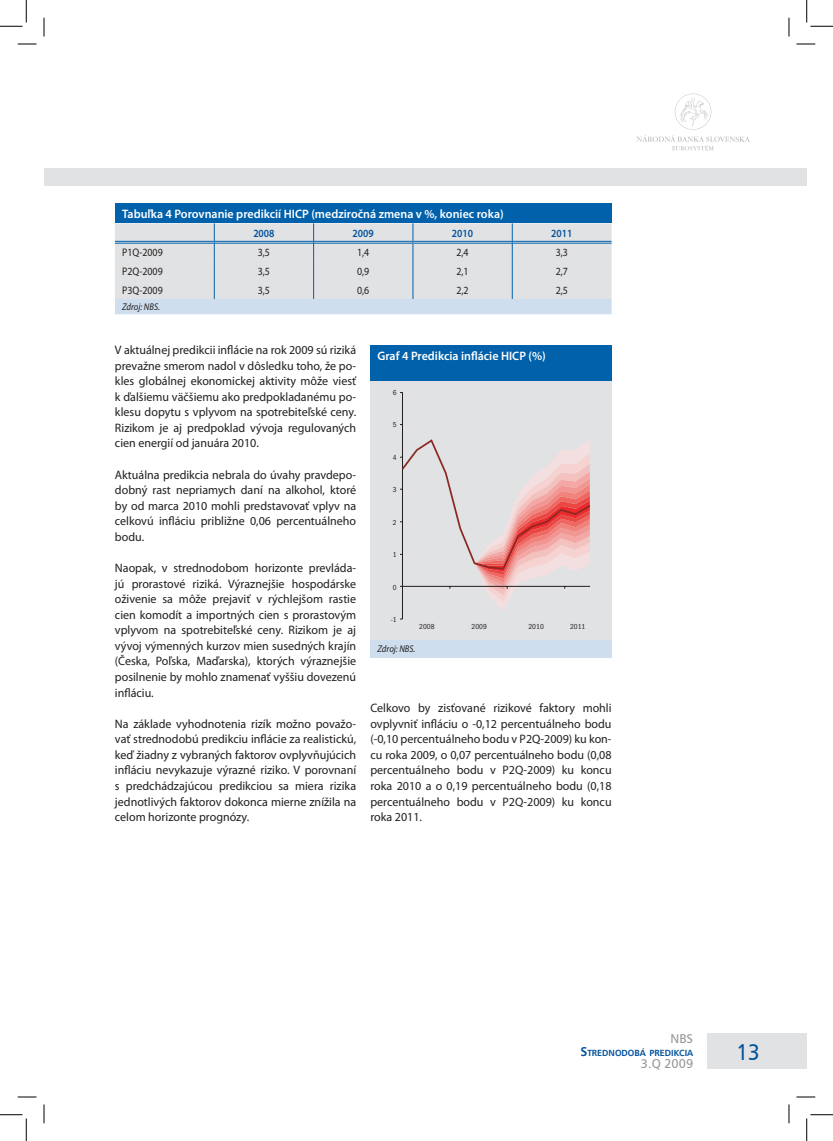
<style>
.page{position:relative;width:833px;height:1141px;background:#fff}
.page>*{position:absolute;margin:0;border:0;box-sizing:border-box;transform-origin:0 0}
.t1{font:22.5px "Humanist 777 AT";color:#01519b;scale:.91 1}
.t2{font:12.5px "Humanist 777 AT";color:#939598}
.t3{font:12.25px/15.6px "Myriad Pro";color:#231f20;text-align:justify}
.t4{font:600 12.25px "Myriad Pro";color:#fff}
.t5{font:11px "Myriad Pro";color:#231f20;scale:.9 1}
.t6{font:600 11px "Myriad Pro";color:#01519b;scale:.9 1}
.t7{font:italic 9.75px "Myriad Pro";color:#231f20;scale:.9 1}
.t8{font:8.75px "Humanist 777 AT Bold";color:#01519b}
.t9{font:condensed 7.5px "Franklin Got Itc TEE";color:#231f20}
.s1{font-size:12.5px}
</style>
<div class="page">
<div style="left:44px;top:168px;width:762px;height:18px;background:#e1e2e4"></div>
<svg style="left:637px;top:94px;width:112px;height:56px"></svg>
<div style="left:707px;top:1033px;width:99px;height:35px;background:#e1e2e4"></div>
<div style="left:115px;top:203px;width:496px;height:20px;background:#0161ab"></div>
<svg style="left:115px;top:223px;width:496px;height:91px;background:#d7dde4"></svg>
<div style="left:370px;top:345px;width:241px;height:36px;background:#0161ab"></div>
<div style="left:370px;top:381px;width:241px;height:258px;background:#e1e2e4"></div>
<div style="left:370px;top:639px;width:241px;height:18px;background:#cedeee"></div>
<hr style="left:402px;top:392px;width:1px;height:227px;background:#231f20">
<svg style="left:400px;top:439px;width:190px;height:172px"></svg>
<hr style="left:402px;top:586px;width:187px;height:1px;background:#231f20">
<svg style="left:18px;top:43px;width:18px;height:2px"></svg>
<svg style="left:796px;top:43px;width:18px;height:2px"></svg>
<svg style="left:18px;top:1096px;width:18px;height:1px"></svg>
<svg style="left:796px;top:1096px;width:18px;height:1px"></svg>
<svg style="left:43px;top:18px;width:2px;height:18px"></svg>
<svg style="left:43px;top:1104px;width:2px;height:19px"></svg>
<svg style="left:788px;top:18px;width:1px;height:18px"></svg>
<svg style="left:788px;top:1104px;width:1px;height:19px"></svg>
<svg style="left:0;top:0;width:27px;height:27px"></svg>
<svg style="left:0;top:1114px;width:27px;height:26px"></svg>
<svg style="left:806px;top:0;width:26px;height:27px"></svg>
<svg style="left:806px;top:1114px;width:26px;height:26px"></svg>
<p class="t4" style="left:122px;top:207px;width:383px">Tabuľka 4 Porovnanie predikcií HICP (medziročná zmena v %, koniec roka)</p>
<p class="t6" style="left:253px;top:227px;width:25px">2008</p>
<p class="t6" style="left:352px;top:227px;width:25px">2009</p>
<p class="t6" style="left:451px;top:227px;width:25px">2010</p>
<p class="t6" style="left:551px;top:227px;width:25px">2011</p>
<p class="t5" style="left:122px;top:246px;width:47px">P1Q-2009</p>
<p class="t5" style="left:258px;top:246px;width:15px">3,5</p>
<p class="t5" style="left:357px;top:246px;width:15px">1,4</p>
<p class="t5" style="left:456px;top:246px;width:15px">2,4</p>
<p class="t5" style="left:555px;top:246px;width:15px">3,3</p>
<p class="t5" style="left:122px;top:265px;width:47px">P2Q-2009</p>
<p class="t5" style="left:258px;top:265px;width:15px">3,5</p>
<p class="t5" style="left:357px;top:265px;width:15px">0,9</p>
<p class="t5" style="left:456px;top:265px;width:15px">2,1</p>
<p class="t5" style="left:555px;top:265px;width:15px">2,7</p>
<p class="t5" style="left:122px;top:284px;width:47px">P3Q-2009</p>
<p class="t5" style="left:258px;top:284px;width:15px">3,5</p>
<p class="t5" style="left:357px;top:284px;width:15px">0,6</p>
<p class="t5" style="left:456px;top:284px;width:15px">2,2</p>
<p class="t5" style="left:555px;top:284px;width:15px">2,5</p>
<p class="t7" style="left:122px;top:302px;width:44px">Zdroj: NBS.</p>
<p class="t4" style="left:377px;top:349px;width:170px">Graf 4 Predikcia inflácie HICP (%)</p>
<p class="t3" style="left:115px;top:342px;width:242px">V aktuálnej predikcii inflácie na rok 2009 sú riziká prevažne smerom nadol v dôsledku toho, že po&shy;kles globálnej ekonomickej aktivity môže viesť k ďalšiemu väčšiemu ako predpokladanému po&shy;klesu dopytu s vplyvom na spotrebiteľské ceny.<br>Rizikom je aj predpoklad vývoja regulovaných cien energií od januára 2010.</p>
<p class="t3" style="left:115px;top:467px;width:242px">Aktuálna predikcia nebrala do úvahy pravdepo&shy;dobný rast nepriamych daní na alkohol, ktoré by od marca 2010 mohli predstavovať vplyv na celkovú infláciu približne 0,06 percentuálneho bodu.</p>
<p class="t3" style="left:115px;top:560px;width:242px">Naopak, v strednodobom horizonte prevláda&shy;jú prorastové riziká. Výraznejšie hospodárske oživenie sa môže prejaviť v rýchlejšom rastie cien komodít a importných cien s prorastovým vplyvom na spotrebiteľské ceny. Rizikom je aj vývoj výmenných kurzov mien susedných krajín (Česka, Poľska, Maďarska), ktorých výraznejšie posilnenie by mohlo znamenať vyššiu dovezenú infláciu.</p>
<p class="t3" style="left:115px;top:716px;width:242px">Na základe vyhodnotenia rizík možno považo&shy;vať strednodobú predikciu inflácie za realistickú, keď žiadny z vybraných faktorov ovplyvňujúcich infláciu nevykazuje výrazné riziko. V porovnaní s predchádzajúcou predikciou sa miera rizika jednotlivých faktorov dokonca mierne znížila na celom horizonte prognózy.</p>
<p class="t9" style="left:393px;top:388px;width:5px">6</p>
<p class="t9" style="left:393px;top:420px;width:5px">5</p>
<p class="t9" style="left:393px;top:453px;width:5px">4</p>
<p class="t9" style="left:393px;top:485px;width:5px">3</p>
<p class="t9" style="left:393px;top:518px;width:5px">2</p>
<p class="t9" style="left:393px;top:550px;width:5px">1</p>
<p class="t9" style="left:393px;top:583px;width:5px">0</p>
<p class="t9" style="left:390px;top:615px;width:7px">-1</p>
<p class="t9" style="left:419px;top:622px;width:17px">2008</p>
<p class="t9" style="left:471px;top:622px;width:17px">2009</p>
<p class="t9" style="left:528px;top:622px;width:17px">2010</p>
<p class="t9" style="left:569px;top:622px;width:17px">2011</p>
<p class="t7" style="left:377px;top:643px;width:44px">Zdroj: NBS.</p>
<p class="t3" style="left:370px;top:700px;width:242px">Celkovo by zisťované rizikové faktory mohli ovplyvniť infláciu o -0,12 percentuálneho bodu (-0,10 percentuálneho bodu v P2Q-2009) ku kon&shy;cu roka 2009, o 0,07 percentuálneho bodu (0,08 percentuálneho bodu v P2Q-2009) ku koncu roka 2010 a o 0,19 percentuálneho bodu (0,18 percentuálneho bodu v P2Q-2009) ku koncu roka 2011.</p>
<p class="t2" style="left:670px;top:1031px;width:24px">NBS</p>
<p class="t8" style="left:580px;top:1047px;width:114px"><span class="s1">S</span>TREDNODOBÁ PREDIKCIA</p>
<p class="t2" style="left:640px;top:1056px;width:54px">3.Q 2009</p>
<h1 class="t1" style="left:736px;top:1038px;width:27px">13</h1>
</div>
